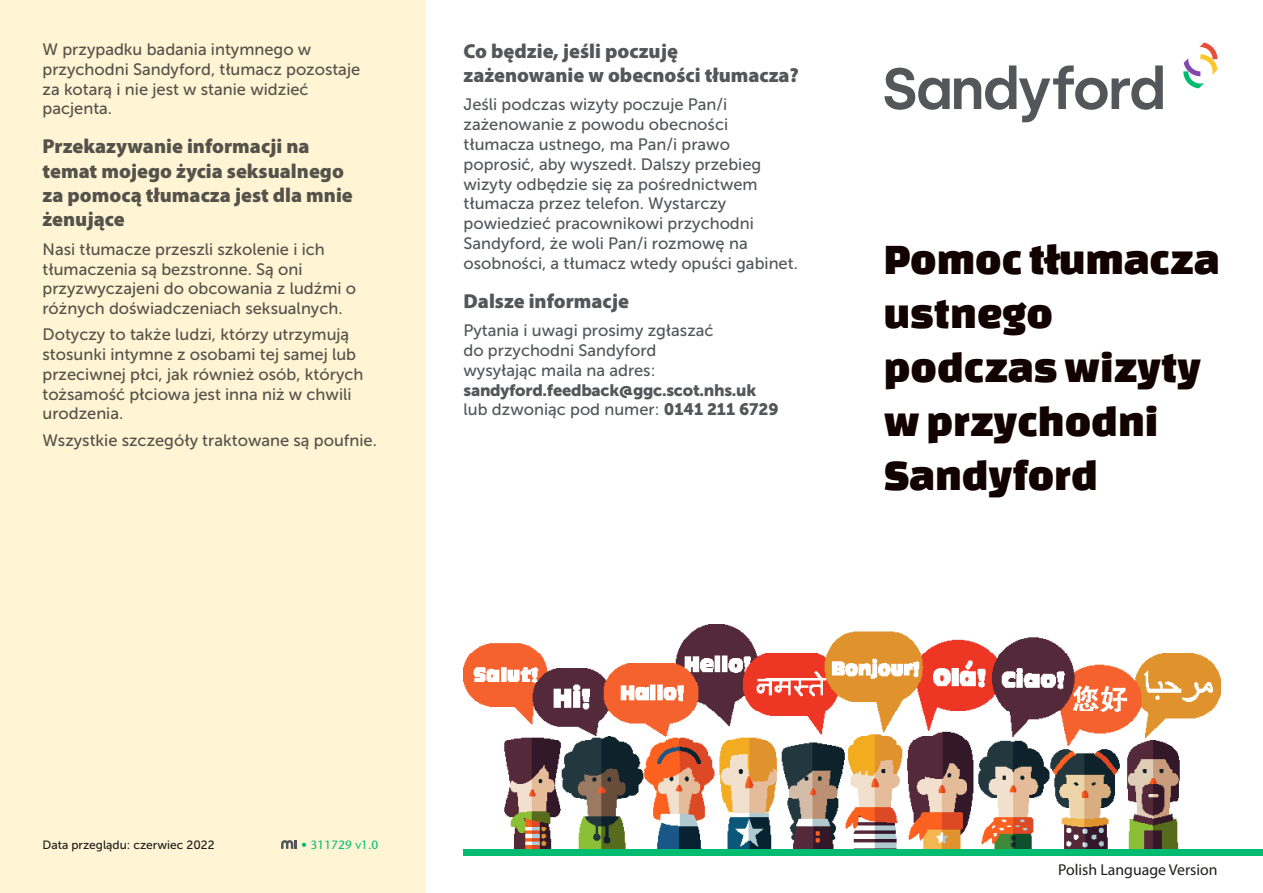
<style>
.page{position:relative;width:1263px;height:893px;background:#fff}
.page>*{position:absolute;margin:0;border:0;box-sizing:border-box;transform-origin:0 0}
.t1{font:45px/54px "Changa One";color:#120300}
.t2{font:900 20.25px/24.3px "Myriad Pro";color:#54565a}
.Body{font:16.5px/19.8px "Museo Sans 500";color:#54565a}
.Glossary_entry{font:15.75px "Myriad Pro";color:#1d1d1b}
.Body-2{font:12px "Museo Sans 500";color:#1d1d1b}
.t3{font:12px "Stone Sans";color:#00bc70}
.s1{font-family:"Museo Sans 900"}
</style>
<div class="page">
<div style="left:0;top:0;width:425px;height:893px;background:#fff4d4"></div>
<img style="left:463px;top:624px;width:757px;height:225px">
<svg style="left:281px;top:840px;width:16px;height:9px"></svg>
<div style="left:463px;top:849px;width:800px;height:7px;background:#00bc70"></div>
<svg style="left:884px;top:65px;width:279px;height:57px"></svg>
<svg style="left:1183px;top:43px;width:34px;height:45px"></svg>
<p class="Body" style="left:43px;top:39px;width:319px">W przypadku badania intymnego w przychodni Sandyford, tłumacz pozostaje za kotarą i nie jest w stanie widzieć pacjenta.</p>
<p class="t2" style="left:43px;top:134px;width:312px">Przekazywanie informacji na temat mojego życia seksualnego za pomocą tłumacza jest dla mnie żenujące</p>
<p class="Body" style="left:43px;top:239px;width:315px">Nasi tłumacze przeszli szkolenie i ich tłumaczenia są bezstronne. Są oni przyzwyczajeni do obcowania z ludźmi o różnych doświadczeniach seksualnych.</p>
<p class="Body" style="left:43px;top:325px;width:322px">Dotyczy to także ludzi, którzy utrzymują stosunki intymne z osobami tej samej lub przeciwnej płci, jak również osób, których tożsamość płciowa jest inna niż w chwili urodzenia.</p>
<p class="Body" style="left:43px;top:430px;width:336px">Wszystkie szczegóły traktowane są poufnie.</p>
<p class="t2" style="left:463px;top:38px;width:337px">Co będzie, jeśli poczuję zażenowanie w obecności tłumacza?</p>
<p class="Body" style="left:463px;top:95px;width:336px">Jeśli podczas wizyty poczuje Pan/i zażenowanie z powodu obecności tłumacza ustnego, ma Pan/i prawo poprosić, aby wyszedł. Dalszy przebieg wizyty odbędzie się za pośrednictwem tłumacza przez telefon. Wystarczy powiedzieć pracownikowi przychodni Sandyford, że woli Pan/i rozmowę na osobności, a tłumacz wtedy opuści gabinet.</p>
<p class="t2" style="left:463px;top:288px;width:167px">Dalsze informacje</p>
<p class="Body" style="left:463px;top:321px;width:317px">Pytania i uwagi prosimy zgłaszać<br>do przychodni Sandyford<br>wysyłając maila na adres: <span class="s1">sandyford.feedback@ggc.scot.nhs.uk </span>lub dzwoniąc pod numer: <span class="s1">0141 211 6729</span></p>
<p class="t1" style="left:884px;top:231px;width:337px">Pomoc tłumacza ustnego podczas wizyty w przychodni<br>Sandyford</p>
<p class="Body-2" style="left:43px;top:838px;width:174px">Data przeglądu: czerwiec 2022</p>
<p class="t3" style="left:301px;top:837px;width:79px">• 311729 v1.0</p>
<p class="Glossary_entry" style="left:1058px;top:860px;width:161px">Polish Language Version</p>
</div>
